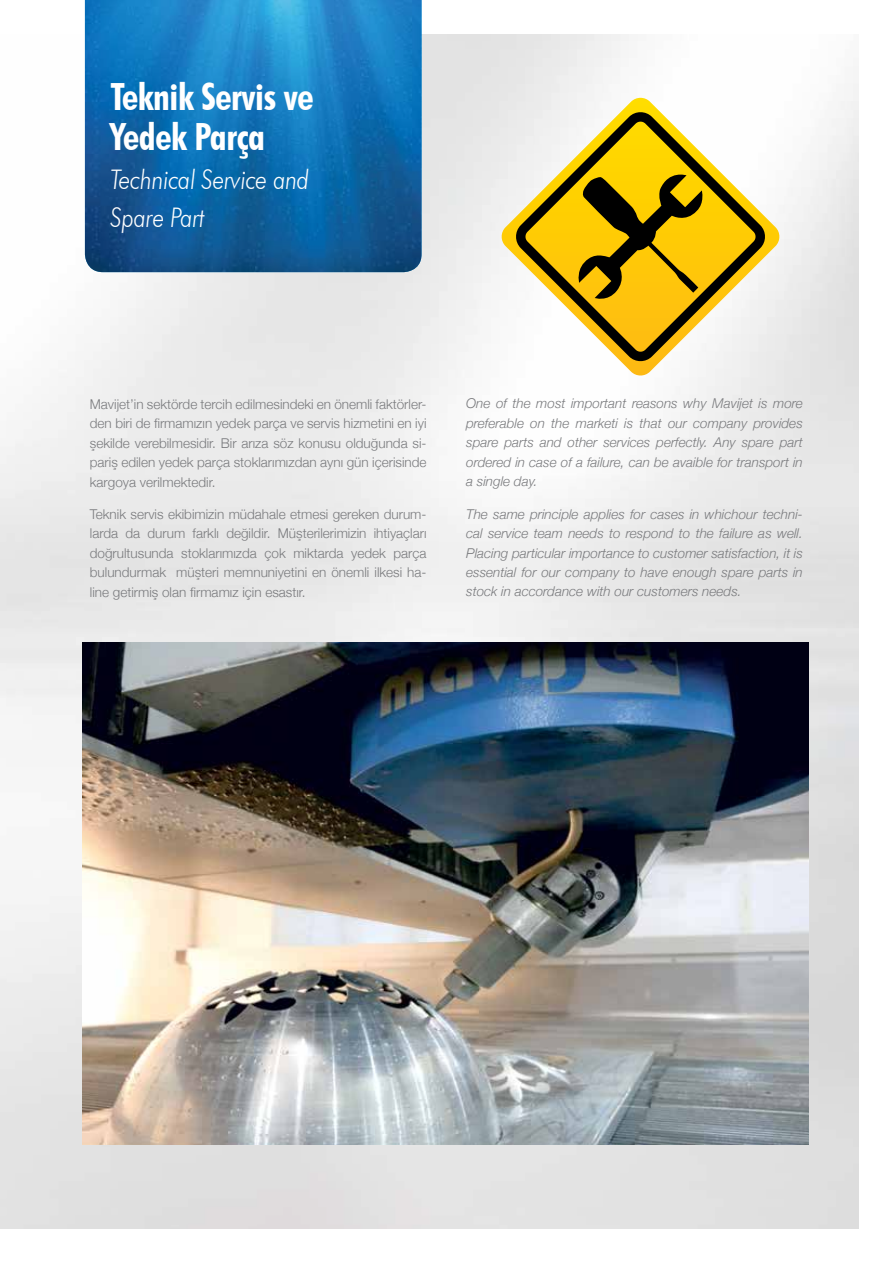
<style>
.page{position:relative;width:893px;height:1263px;background:#fff}
.page>*{position:absolute;margin:0;border:0;box-sizing:border-box;transform-origin:0 0}
.t1{font:700 condensed 37.5px/40.5px "Futura BT";letter-spacing:-.01em;color:#fff}
.t2{font:italic 300 27px/38.5px "Futura BT";letter-spacing:-.01em;color:#fff;scale:.85 1}
.t3{font:300 13.5px/19.5px "Helvetica Neue";color:#797a7d;text-align:justify}
.t4{font:italic 300 13.5px/19.5px "Helvetica Neue";color:#797a7d;text-align:justify}
</style>
<div class="page">
<img style="left:0;top:34px;width:859px;height:1195px">
<svg style="left:500px;top:98px;width:281px;height:279px"></svg>
<svg style="left:506px;top:102px;width:269px;height:264px"></svg>
<svg style="left:575px;top:170px;width:130px;height:132px;background:#af8b03"></svg>
<img style="left:85px;top:0;width:337px;height:272px">
<img style="left:83px;top:642px;width:725px;height:502px">
<h1 class="t1" style="left:111px;top:76px;width:204px">Teknik Servis ve<br>Yedek Parça</h1>
<h2 class="t2" style="left:111px;top:160px;width:235px">Technical Service and<br>Spare Part</h2>
<p class="t3" style="left:90px;top:393px;width:338px">Mavijet’in sektörde tercih edilmesindeki en önemli faktörler&shy;den biri de firmamızın yedek parça ve servis hizmetini en iyi şekilde verebilmesidir. Bir arıza söz konusu olduğunda si&shy;pariş edilen yedek parça stoklarımızdan aynı gün içerisinde kargoya verilmektedir.</p>
<p class="t3" style="left:90px;top:503px;width:338px">Teknik servis ekibimizin müdahale etmesi gereken durum&shy;larda da durum farklı değildir. Müşterilerimizin ihtiyaçları doğrultusunda stoklarımızda çok miktarda yedek parça bulundurmak müşteri memnuniyetini en önemli ilkesi ha&shy;line getirmiş olan firmamız için esastır.</p>
<p class="t4" style="left:466px;top:393px;width:338px">One of the most important reasons why Mavijet is more preferable on the marketi is that our company provides spare parts and other services perfectly. Any spare part ordered in case of a failure, can be avaible for transport in a single day.</p>
<p class="t4" style="left:466px;top:503px;width:338px">The same principle applies for cases in whichour techni&shy;cal service team needs to respond to the failure as well.<br>Placing particular importance to customer satisfaction, it is essential for our company to have enough spare parts in stock in accordance with our customers needs.</p>
</div>
